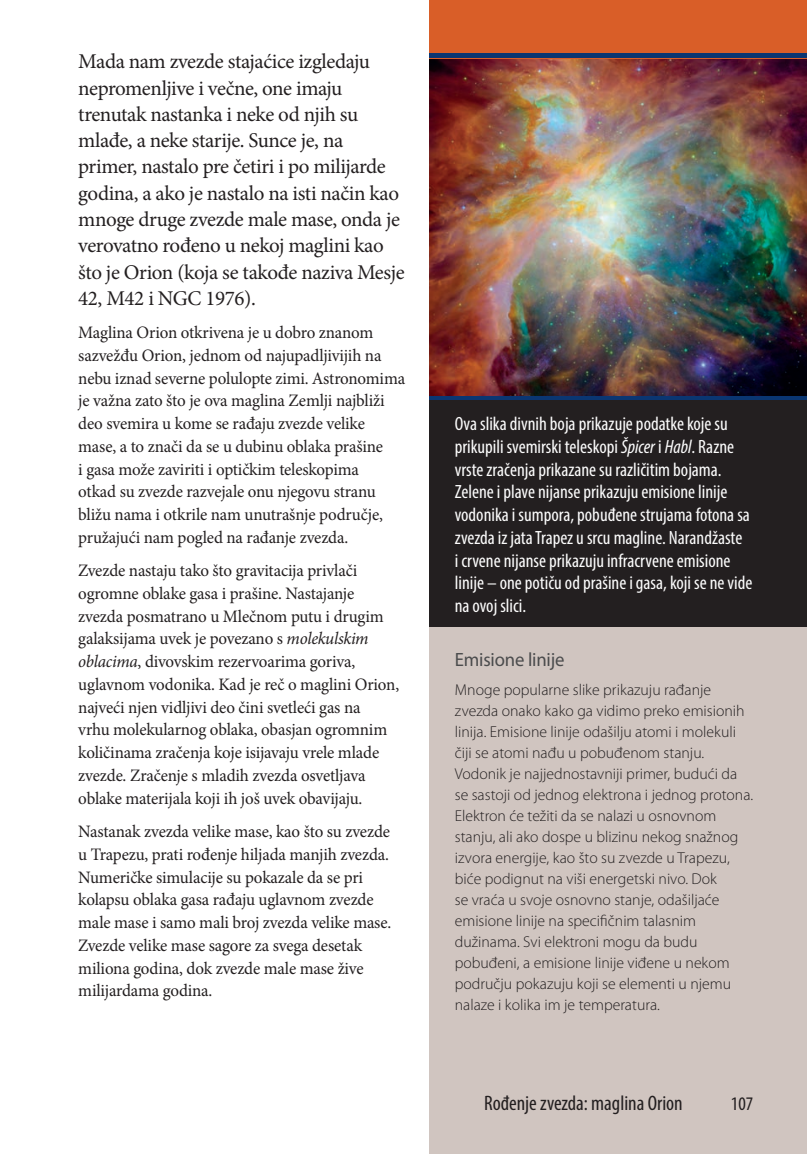
<style>
.page{position:relative;width:807px;height:1154px;background:#fff}
.page>*{position:absolute;margin:0;border:0;box-sizing:border-box;transform-origin:0 0}
.t1{font:21px/26.2px "Minion Pro";letter-spacing:-.02em;color:#231f20}
.t2{font:condensed 21px "Myriad Pro";color:#231f20}
.t3{font:condensed 19.25px/22.8px "Myriad Pro";color:#fcfcfc}
.t4{font:19.25px "Myriad Pro";letter-spacing:-.01em;color:#4b4c4d}
.t5{font:condensed 19.25px "Myriad Pro";color:#231f20}
.t6{font:17.5px/22.8px "Minion Pro";letter-spacing:-.01em;color:#231f20}
.t7{font:300 15.75px/21px "Myriad Pro";color:#231f20}
.s1{font-style:italic}
</style>
<div class="page">
<div style="left:430px;top:180px;width:376px;height:974px;background:#d0c5c0"></div>
<img style="left:430px;top:58px;width:376px;height:338px">
<div style="left:430px;top:0;width:376px;height:58px;background:#d95e28"></div>
<div style="left:430px;top:53px;width:376px;height:5px;background:#0a3672"></div>
<hr style="left:430px;top:396px;width:376px;height:4px;background:#0a3672">
<div style="left:430px;top:400px;width:376px;height:227px;background:#231f20"></div>
<p class="t1" style="left:78px;top:49px;width:328px">Mada nam zvezde stajaćice izgledaju nepromenljive i večne, one imaju trenutak nastanka i neke od njih su mlađe, a neke starije. Sunce je, na primer, nastalo pre četiri i po milijarde godina, a ako je nastalo na isti način kao mnoge druge zvezde male mase, onda je verovatno rođeno u nekoj maglini kao što je Orion (koja se takođe naziva Mesje 42, M42 i NGC 1976).</p>
<p class="t6" style="left:78px;top:321px;width:328px">Maglina Orion otkrivena je u dobro znanom sazvežđu Orion, jednom od najupadljivijih na nebu iznad severne polulopte zimi. Astronomima je važna zato što je ova maglina Zemlji najbliži deo svemira u kome se rađaju zvezde velike mase, a to znači da se u dubinu oblaka prašine<br>i gasa može zaviriti i optičkim teleskopima<br>otkad su zvezde razvejale onu njegovu stranu bližu nama i otkrile nam unutrašnje područje, pružajući nam pogled na rađanje zvezda.</p>
<p class="t6" style="left:78px;top:559px;width:322px">Zvezde nastaju tako što gravitacija privlači ogromne oblake gasa i prašine. Nastajanje zvezda posmatrano u Mlečnom putu i drugim galaksijama uvek je povezano s <span class="s1">molekulskim oblacima</span>, divovskim rezervoarima goriva, uglavnom vodonika. Kad je reč o maglini Orion, najveći njen vidljivi deo čini svetleći gas na<br>vrhu molekularnog oblaka, obasjan ogromnim količinama zračenja koje isijavaju vrele mlade zvezde. Zračenje s mladih zvezda osvetljava oblake materijala koji ih još uvek obavijaju.</p>
<p class="t6" style="left:78px;top:820px;width:314px">Nastanak zvezda velike mase, kao što su zvezde u Trapezu, prati rođenje hiljada manjih zvezda.<br>Numeričke simulacije su pokazale da se pri kolapsu oblaka gasa rađaju uglavnom zvezde male mase i samo mali broj zvezda velike mase.<br>Zvezde velike mase sagore za svega desetak miliona godina, dok zvezde male mase žive milijardama godina.</p>
<p class="t3" style="left:454px;top:412px;width:299px">Ova slika divnih boja prikazuje podatke koje su prikupili svemirski teleskopi <span class="s1">Špicer</span> i <span class="s1">Habl</span>. Razne vrste zračenja prikazane su različitim bojama.<br>Zelene i plave nijanse prikazuju emisione linije vodonika i sumpora, pobuđene strujama fotona sa zvezda iz jata Trapez u srcu magline. Narandžaste<br>i crvene nijanse prikazuju infracrvene emisione linije – one potiču od prašine i gasa, koji se ne vide na ovoj slici.</p>
<p class="t4" style="left:454px;top:648px;width:111px">Emisione linije</p>
<p class="t7" style="left:454px;top:679px;width:300px">Mnoge popularne slike prikazuju rađanje zvezda onako kako ga vidimo preko emisionih linija. Emisione linije odašilju atomi i molekuli čiji se atomi nađu u pobuđenom stanju.<br>Vodonik je najjednostavniji primer, budući da se sastoji od jednog elektrona i jednog protona.<br>Elektron će težiti da se nalazi u osnovnom stanju, ali ako dospe u blizinu nekog snažnog izvora energije, kao što su zvezde u Trapezu, biće podignut na viši energetski nivo. Dok<br>se vraća u svoje osnovno stanje, odašiljaće emisione linije na specifičnim talasnim dužinama. Svi elektroni mogu da budu pobuđeni, a emisione linije viđene u nekom području pokazuju koji se elementi u njemu nalaze i kolika im je temperatura.</p>
<p class="t2" style="left:484px;top:1090px;width:200px">Rođenje zvezda: maglina Orion</p>
<p class="t5" style="left:730px;top:1092px;width:24px">107</p>
</div>
